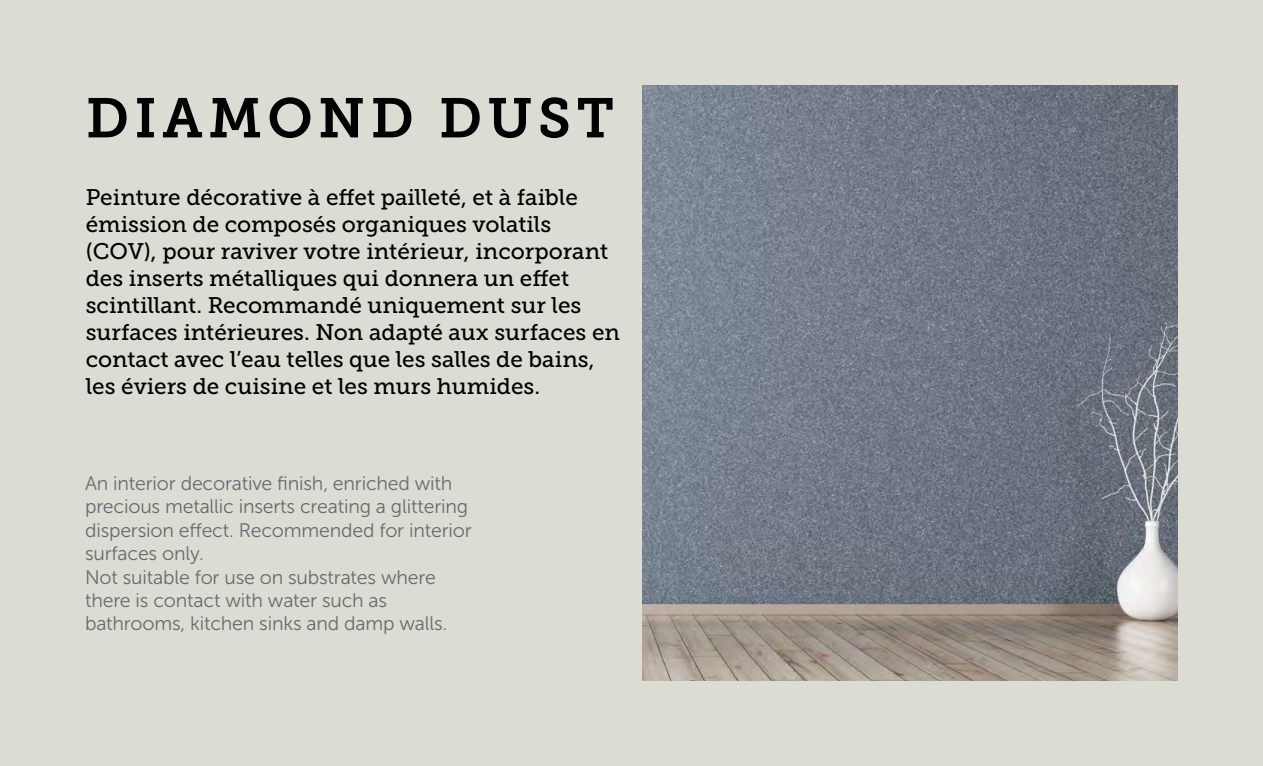
<style>
.page{position:relative;width:1263px;height:766px;background:#fff}
.page>*{position:absolute;margin:0;border:0;box-sizing:border-box;transform-origin:0 0}
.t1{font:55.5px "Museo Slab 700";letter-spacing:.1em;color:#000}
.t2{font:22.5px/27px "Museo Slab 500";color:#000}
.t3{font:19.5px/23.4px "Museo Sans 300";letter-spacing:-.01em;color:#696a6d}
</style>
<div class="page">
<div style="left:0;top:0;width:1263px;height:765px;background:#dcdcd4"></div>
<img style="left:642px;top:85px;width:536px;height:595px">
<h1 class="t1" style="left:86px;top:87px;width:530px">DIAMOND DUST</h1>
<p class="t2" style="left:86px;top:184px;width:536px">Peinture décorative à effet pailleté, et à faible émission de composés organiques volatils (COV), pour raviver votre intérieur, incorporant des inserts métalliques qui donnera un effet scintillant. Recommandé uniquement sur les surfaces intérieures. Non adapté aux surfaces en contact avec l’eau telles que les salles de bains, les éviers de cuisine et les murs humides.</p>
<p class="t3" style="left:85px;top:471px;width:388px">An interior decorative finish, enriched with precious metallic inserts creating a glittering dispersion effect. Recommended for interior surfaces only.<br>Not suitable for use on substrates where there is contact with water such as bathrooms, kitchen sinks and damp walls.</p>
</div>
